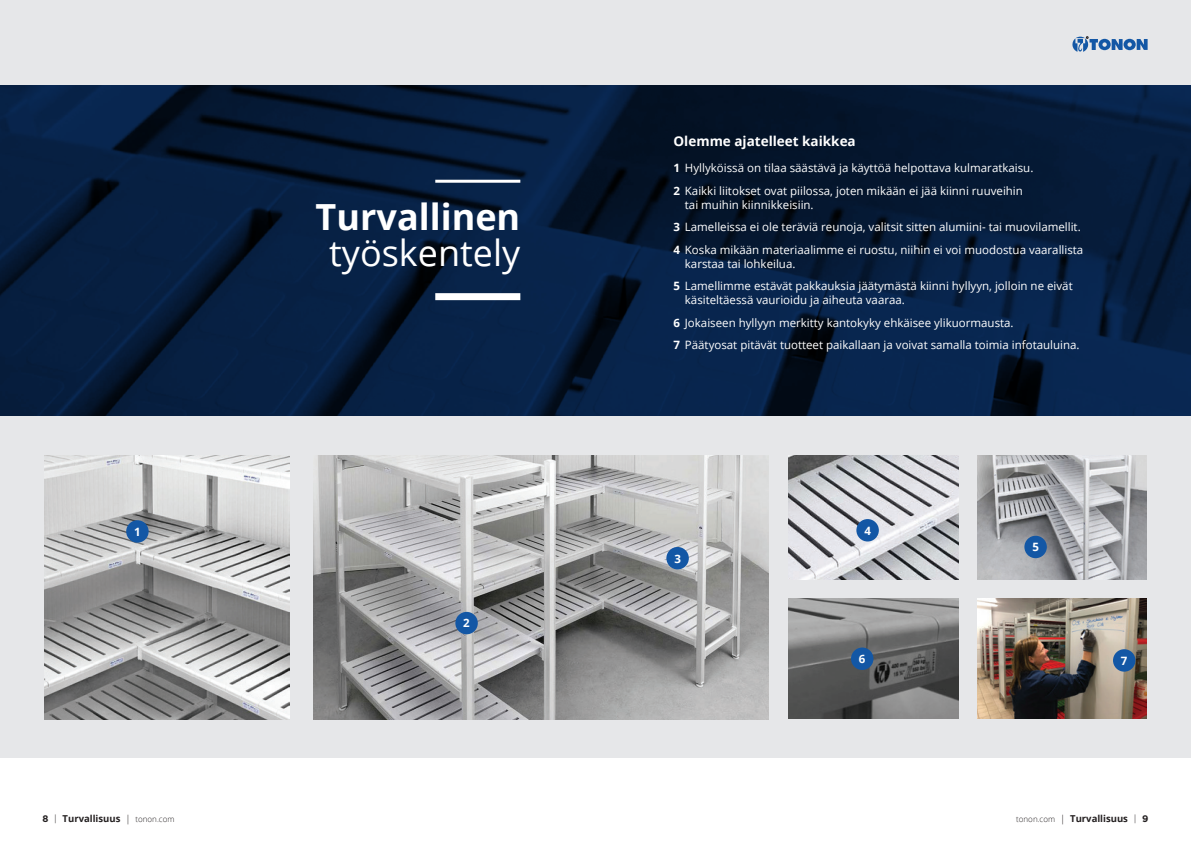
<style>
.page{position:relative;width:1191px;height:842px;background:#fff}
.page>*{position:absolute;margin:0;border:0;box-sizing:border-box;transform-origin:0 0}
.t1{font:700 36px "Open Sans";color:#fff}
.t2{font:36px "Open Sans";color:#fff}
.t3{font:700 13.5px "Open Sans";color:#fff}
.t4{font:11.5px/22.5px "Open Sans";color:#fff}
.t5{font:700 11.5px "Open Sans";color:#fff}
.t6{font:700 9.5px "Open Sans";color:#231f20}
.s1{font-weight:700}
.s2{font-family:"Gotham"}
.s3{font-family:"Gotham";font-weight:300}
.s4{font-weight:300}
.s5{font-weight:300;font-size:8px}
</style>
<div class="page">
<div style="left:0;top:0;width:1191px;height:758px;background:#e6e7e9"></div>
<img style="left:44px;top:456px;width:245px;height:263px">
<img style="left:313px;top:456px;width:455px;height:263px">
<img style="left:977px;top:456px;width:170px;height:124px">
<img style="left:977px;top:599px;width:170px;height:120px">
<img style="left:788px;top:456px;width:170px;height:124px">
<img style="left:788px;top:599px;width:170px;height:120px">
<div style="left:455px;top:612px;width:23px;height:22px;background:#1357a5;border-radius:50%"></div>
<div style="left:856px;top:519px;width:23px;height:22px;background:#1357a5;border-radius:50%"></div>
<div style="left:851px;top:647px;width:22px;height:23px;background:#1357a5;border-radius:50%"></div>
<div style="left:666px;top:547px;width:23px;height:22px;background:#1357a5;border-radius:50%"></div>
<div style="left:1024px;top:536px;width:22px;height:22px;background:#1357a5;border-radius:50%"></div>
<div style="left:1113px;top:649px;width:22px;height:23px;background:#1357a5;border-radius:50%"></div>
<div style="left:126px;top:520px;width:23px;height:23px;background:#1357a5;border-radius:50%"></div>
<svg style="left:0;top:85px;width:1191px;height:330px;background:#061d3c"></svg>
<hr style="left:435px;top:180px;width:85px;height:3px;background:#fff">
<div style="left:435px;top:293px;width:85px;height:7px;background:#fff"></div>
<svg style="left:1072px;top:37px;width:75px;height:15px"></svg>
<p class="t5" style="left:134px;top:523px;width:8px">1</p>
<h1 class="t1" style="left:316px;top:191px;width:206px">Turvallinen</h1>
<h1 class="t2" style="left:329px;top:228px;width:193px">työskentely</h1>
<p class="t5" style="left:463px;top:615px;width:8px">2</p>
<p class="t3" style="left:673px;top:131px;width:184px">Olemme ajatelleet kaikkea</p>
<p class="t4" style="left:673px;top:157px;width:361px"><span class="s1">1</span> Hyllyköissä on tilaa säästävä ja käyttöä helpottava kulmaratkaisu.<br><span class="s1">2</span> Kaikki liitokset ovat piilossa, joten mikään ei jää kiinni ruuveihin</p>
<p class="t4" style="left:673px;top:193px;width:411px;text-indent:11px">tai muihin kiinnikkeisiin.<br><span class="s1">3</span> Lamelleissa ei ole teräviä reunoja, valitsit sitten alumiini- tai muovilamellit.<br><span class="s1">4</span> Koska mikään materiaalimme ei ruostu, niihin ei voi muodostua vaarallista</p>
<p class="t4" style="left:673px;top:252px;width:401px;text-indent:11px">karstaa tai lohkeilua.<br><span class="s1">5</span> Lamellimme estävät pakkauksia jäätymästä kiinni hyllyyn, jolloin ne eivät</p>
<p class="t4" style="left:673px;top:289px;width:407px;text-indent:11px">käsiteltäessä vaurioidu ja aiheuta vaaraa.<br><span class="s1">6</span> Jokaiseen hyllyyn merkitty kantokyky ehkäisee ylikuormausta.<br><span class="s1">7</span> Päätyosat pitävät tuotteet paikallaan ja voivat samalla toimia infotauluina.</p>
<p class="t5" style="left:674px;top:550px;width:8px">3</p>
<p class="t5" style="left:864px;top:522px;width:8px">4</p>
<p class="t5" style="left:859px;top:651px;width:8px">6</p>
<p class="t5" style="left:1032px;top:539px;width:8px">5</p>
<p class="t5" style="left:1121px;top:652px;width:8px">7</p>
<p class="t6" style="left:43px;top:811px;width:133px"><span class="s2">8</span> <span class="s3">|</span> Turvallisuus <span class="s4">|</span> <span class="s5">tonon.com</span></p>
<p class="t6" style="left:1016px;top:811px;width:134px"><span class="s5">tonon.com</span> <span class="s4">|</span> Turvallisuus <span class="s3">|</span> <span class="s2">9</span></p>
</div>
